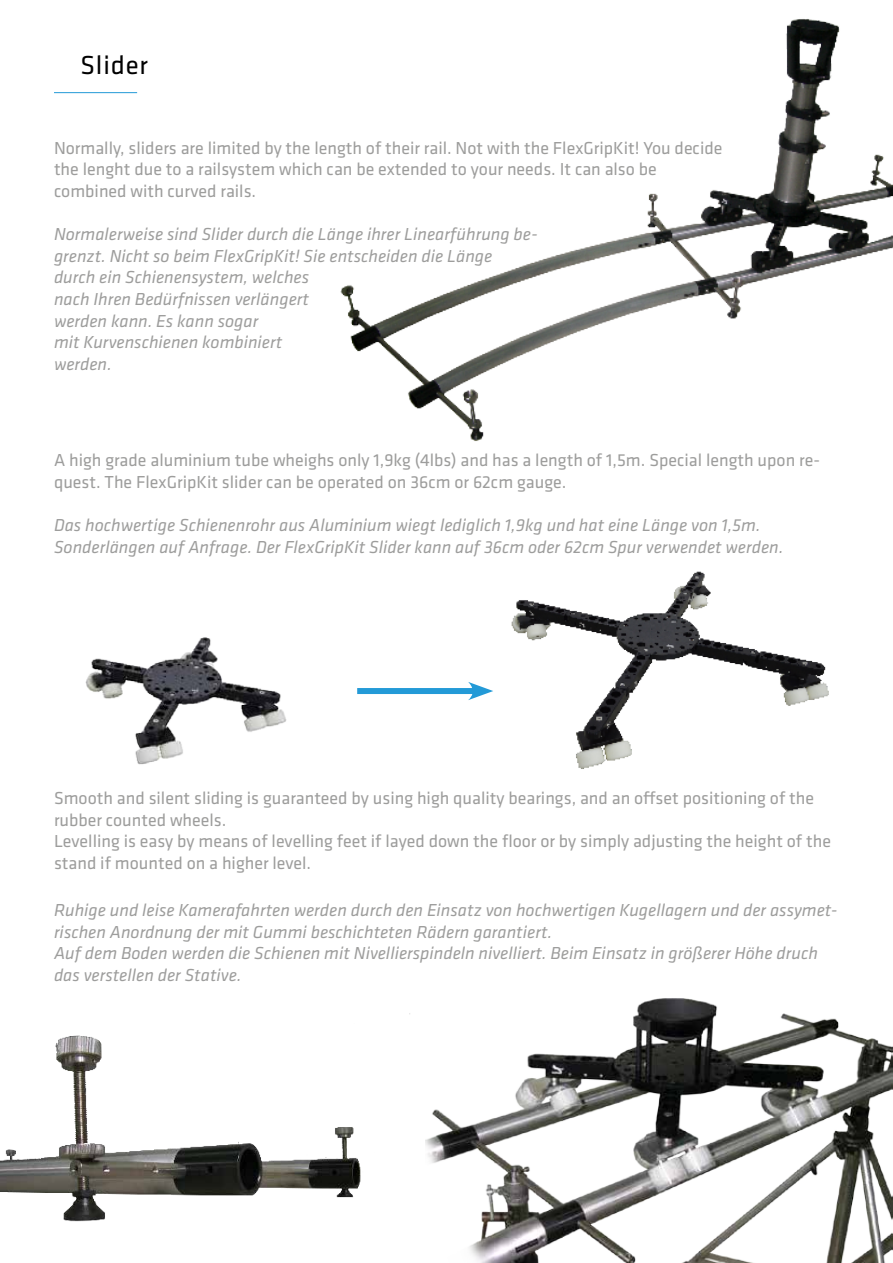
<style>
.page{position:relative;width:893px;height:1263px;background:#fff}
.page>*{position:absolute;margin:0;border:0;box-sizing:border-box;transform-origin:0 0}
.t1{font:27px "Klavika Basic";letter-spacing:.03em;color:#000}
.t2{font:italic 18px/21.6px "Klavika Basic";color:#9d9d9c}
.t3{font:18px/21.6px "Klavika Basic";color:#9d9d9c}
</style>
<div class="page">
<img style="left:425px;top:998px;width:468px;height:265px">
<hr style="left:54px;top:92px;width:83px;height:1px;background:#239ad7">
<img style="left:0;top:1013px;width:410px;height:209px">
<img style="left:340px;top:19px;width:553px;height:422px">
<img style="left:858px;top:998px;width:35px;height:123px">
<img style="left:85px;top:637px;width:202px;height:128px">
<img style="left:511px;top:571px;width:318px;height:198px">
<div style="left:357px;top:688px;width:121px;height:6px;background:#239ad7"></div>
<svg style="left:468px;top:682px;width:25px;height:18px"></svg>
<h1 class="t1" style="left:81px;top:48px;width:69px">Slider</h1>
<p class="t3" style="left:54px;top:136px;width:670px">Normally, sliders are limited by the length of their rail. Not with the FlexGripKit! You decide the lenght due to a railsystem which can be extended to your needs. It can also be combined with curved rails.</p>
<p class="t2" style="left:54px;top:223px;width:485px">Normalerweise sind Slider durch die Länge ihrer Linearführung be&shy;grenzt. Nicht so beim FlexGripKit! Sie entscheiden die Länge durch ein Schienensystem, welches<br>nach Ihren Bedürfnissen verlängert<br>werden kann. Es kann sogar<br>mit Kurvenschienen kombiniert<br>werden.</p>
<p class="t3" style="left:54px;top:449px;width:768px">A high grade aluminium tube wheighs only 1,9kg (4lbs) and has a length of 1,5m. Special length upon re&shy;quest. The FlexGripKit slider can be operated on 36cm or 62cm gauge.</p>
<p class="t2" style="left:54px;top:514px;width:731px">Das hochwertige Schienenrohr aus Aluminium wiegt lediglich 1,9kg und hat eine Länge von 1,5m.<br>Sonderlängen auf Anfrage. Der FlexGripKit Slider kann auf 36cm oder 62cm Spur verwendet werden.</p>
<p class="t3" style="left:54px;top:787px;width:779px">Smooth and silent sliding is guaranteed by using high quality bearings, and an offset positioning of the rubber counted wheels.<br>Levelling is easy by means of levelling feet if layed down the floor or by simply adjusting the height of the stand if mounted on a higher level.</p>
<p class="t2" style="left:54px;top:899px;width:785px">Ruhige und leise Kamerafahrten werden durch den Einsatz von hochwertigen Kugellagern und der assymet&shy;rischen Anordnung der mit Gummi beschichteten Rädern garantiert.<br>Auf dem Boden werden die Schienen mit Nivellierspindeln nivelliert. Beim Einsatz in größerer Höhe druch das verstellen der Stative.</p>
</div>
